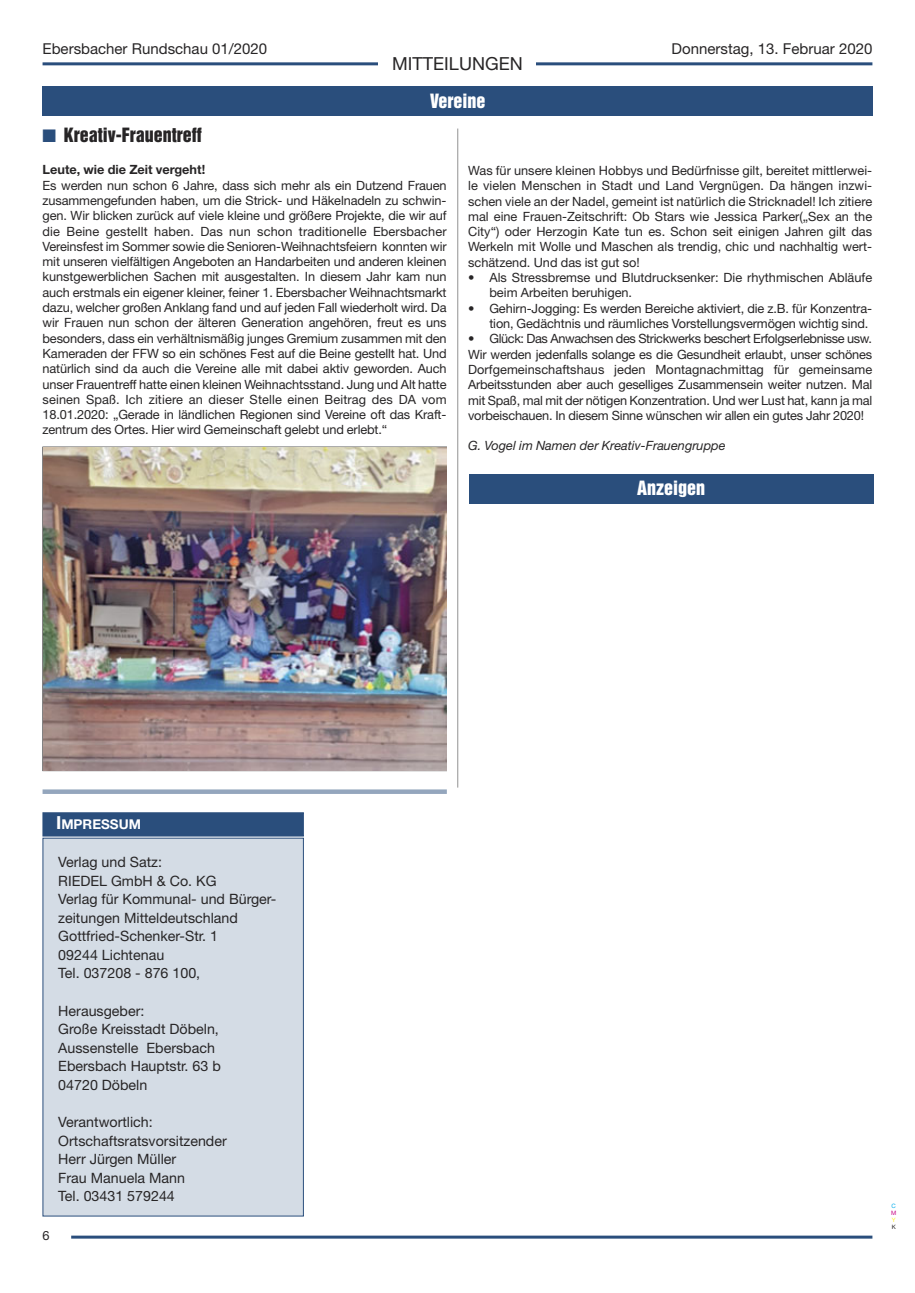
<style>
.page{position:relative;width:915px;height:1293px;background:#fff}
.page>*{position:absolute;margin:0;border:0;box-sizing:border-box;transform-origin:0 0}
.t1{font:18px "Helvetica Inserat";color:#272526}
.t2{font:18px "Helvetica Inserat";color:#fff}
.t3{font:18px "Helvetica Neue";color:#272526}
.t4{font:15px "Helvetica Neue";color:#272526}
.t5{font:14.25px/18.6px "Helvetica Neue";color:#272526}
.t6{font:700 13.5px "Helvetica Neue";color:#fff}
.t7{font:12.75px/15.3px "Helvetica Neue";letter-spacing:-.01em;color:#272526;text-align:justify}
.t8{font:italic 12.75px "Helvetica Neue";color:#272526}
.t9{font:700 12.75px "Helvetica Neue";color:#272526}
.t10{font:6px "Helvetica Neue";color:#00acec}
.t11{font:6px "Helvetica Neue";color:#c90b88}
.t12{font:6px "Helvetica Neue";color:#fff029}
.t13{font:6px "Helvetica Neue";color:#272526}
.s1{color:#2a4e7c}
.s2{font-size:18px}
</style>
<div class="page">
<hr style="left:71px;top:1235px;width:801px;height:3px;background:#2a4e7c">
<hr style="left:43px;top:62px;width:829px;height:3px;background:#2a4e7c">
<div style="left:378px;top:57px;width:158px;height:17px;background:#fff"></div>
<hr style="left:457px;top:129px;width:1px;height:658px;background:#939293">
<div style="left:43px;top:87px;width:829px;height:29px;background:#2a4e7c"></div>
<div style="left:468px;top:474px;width:404px;height:29px;background:#2a4e7c"></div>
<img style="left:43px;top:447px;width:403px;height:323px">
<div style="left:43px;top:838px;width:260px;height:377px;background:#d4dce5"></div>
<div style="left:43px;top:838px;width:261px;height:378px;border:1px solid #2a4e7c"></div>
<div style="left:43px;top:813px;width:260px;height:22px;background:#2a4e7c"></div>
<div style="left:43px;top:812px;width:261px;height:24px;border:1px solid #2a4e7c"></div>
<div style="left:43px;top:789px;width:403px;height:5px;background:#94a6bd"></div>
<p class="t4" style="left:43px;top:44px;width:226px">Ebersbacher Rundschau 01/2020</p>
<p class="t4" style="left:671px;top:44px;width:202px">Donnerstag, 13. Februar 2020</p>
<h1 class="t3" style="left:392px;top:57px;width:132px">MITTEILUNGEN</h1>
<h1 class="t2" style="left:430px;top:93px;width:57px">Vereine</h1>
<h1 class="t1" style="left:43px;top:128px;width:161px"><span class="s1">■</span> Kreativ-Frauentreff</h1>
<p class="t9" style="left:43px;top:165px;width:164px">Leute, wie die Zeit vergeht!</p>
<p class="t7" style="left:43px;top:179px;width:405px">Es werden nun schon 6 Jahre, dass sich mehr als ein Dutzend Frauen zusammengefunden haben, um die Strick- und Häkelnadeln zu schwin&shy;gen. Wir blicken zurück auf viele kleine und größere Projekte, die wir auf die Beine gestellt haben. Das nun schon traditionelle Ebersbacher Vereinsfest im Sommer sowie die Senioren-Weihnachtsfeiern konnten wir mit unseren vielfältigen Angeboten an Handarbeiten und anderen kleinen kunstgewerblichen Sachen mit ausgestalten. In diesem Jahr kam nun auch erstmals ein eigener kleiner, feiner 1. Ebersbacher Weihnachtsmarkt dazu, welcher großen Anklang fand und auf jeden Fall wiederholt wird. Da wir Frauen nun schon der älteren Generation angehören, freut es uns besonders, dass ein verhältnismäßig junges Gremium zusammen mit den Kameraden der FFW so ein schönes Fest auf die Beine gestellt hat. Und natürlich sind da auch die Vereine alle mit dabei aktiv geworden. Auch unser Frauentreff hatte einen kleinen Weihnachtsstand. Jung und Alt hatte seinen Spaß. Ich zitiere an dieser Stelle einen Beitrag des DA vom 18.01.2020: „Gerade in ländlichen Regionen sind Vereine oft das Kraft&shy;zentrum des Ortes. Hier wird Gemeinschaft gelebt und erlebt.“</p>
<p class="t7" style="left:468px;top:164px;width:405px">Was für unsere kleinen Hobbys und Bedürfnisse gilt, bereitet mittlerwei&shy;le vielen Menschen in Stadt und Land Vergnügen. Da hängen inzwi&shy;schen viele an der Nadel, gemeint ist natürlich die Stricknadel! Ich zitiere mal eine Frauen-Zeitschrift: Ob Stars wie Jessica Parker(„Sex an the City“) oder Herzogin Kate tun es. Schon seit einigen Jahren gilt das Werkeln mit Wolle und Maschen als trendig, chic und nachhaltig wert&shy;schätzend. Und das ist gut so!</p>
<p class="t7" style="left:489px;top:271px;width:384px;text-indent:-21px">• Als Stressbremse und Blutdrucksenker: Die rhythmischen Abläufe beim Arbeiten beruhigen.</p>
<p class="t7" style="left:468px;top:302px;width:405px;text-align:right">• Gehirn-Jogging: Es werden Bereiche aktiviert, die z.B. für Konzentra&shy;tion, Gedächtnis und räumliches Vorstellungsvermögen wichtig sind.</p>
<p class="t7" style="left:468px;top:332px;width:405px">• Glück: Das Anwachsen des Strickwerks beschert Erfolgserlebnisse usw.<br>Wir werden jedenfalls solange es die Gesundheit erlaubt, unser schönes Dorfgemeinschaftshaus jeden Montagnachmittag für gemeinsame Arbeitsstunden aber auch geselliges Zusammensein weiter nutzen. Mal mit Spaß, mal mit der nötigen Konzentration. Und wer Lust hat, kann ja mal vorbeischauen. In diesem Sinne wünschen wir allen ein gutes Jahr 2020!</p>
<p class="t8" style="left:468px;top:441px;width:259px">G. Vogel im Namen der Kreativ-Frauengruppe</p>
<h1 class="t2" style="left:636px;top:480px;width:70px">Anzeigen</h1>
<p class="t6" style="left:56px;top:819px;width:86px"><span class="s2">I</span>MPRESSUM</p>
<p class="t5" style="left:58px;top:854px;width:219px">Verlag und Satz:<br>RIEDEL GmbH &amp; Co. KG<br>Verlag für Kommunal- und Bürger&shy;zeitungen Mitteldeutschland<br>Gottfried-Schenker-Str. 1<br>09244 Lichtenau<br>Tel. 037208 - 876 100,</p>
<p class="t5" style="left:58px;top:1002px;width:164px">Herausgeber:<br>Große Kreisstadt Döbeln,<br>Aussenstelle Ebersbach<br>Ebersbach Hauptstr. 63 b<br>04720 Döbeln</p>
<p class="t5" style="left:58px;top:1114px;width:170px">Verantwortlich:<br>Ortschaftsratsvorsitzender<br>Herr Jürgen Müller<br>Frau Manuela Mann<br>Tel. 03431 579244</p>
<p class="t7" style="left:43px;top:1228px;width:9px">6</p>
<p class="t10" style="left:891px;top:1203px;width:6px">C</p>
<p class="t11" style="left:890px;top:1210px;width:7px">M</p>
<p class="t12" style="left:891px;top:1217px;width:5px">Y</p>
<p class="t13" style="left:891px;top:1225px;width:6px">K</p>
</div>
